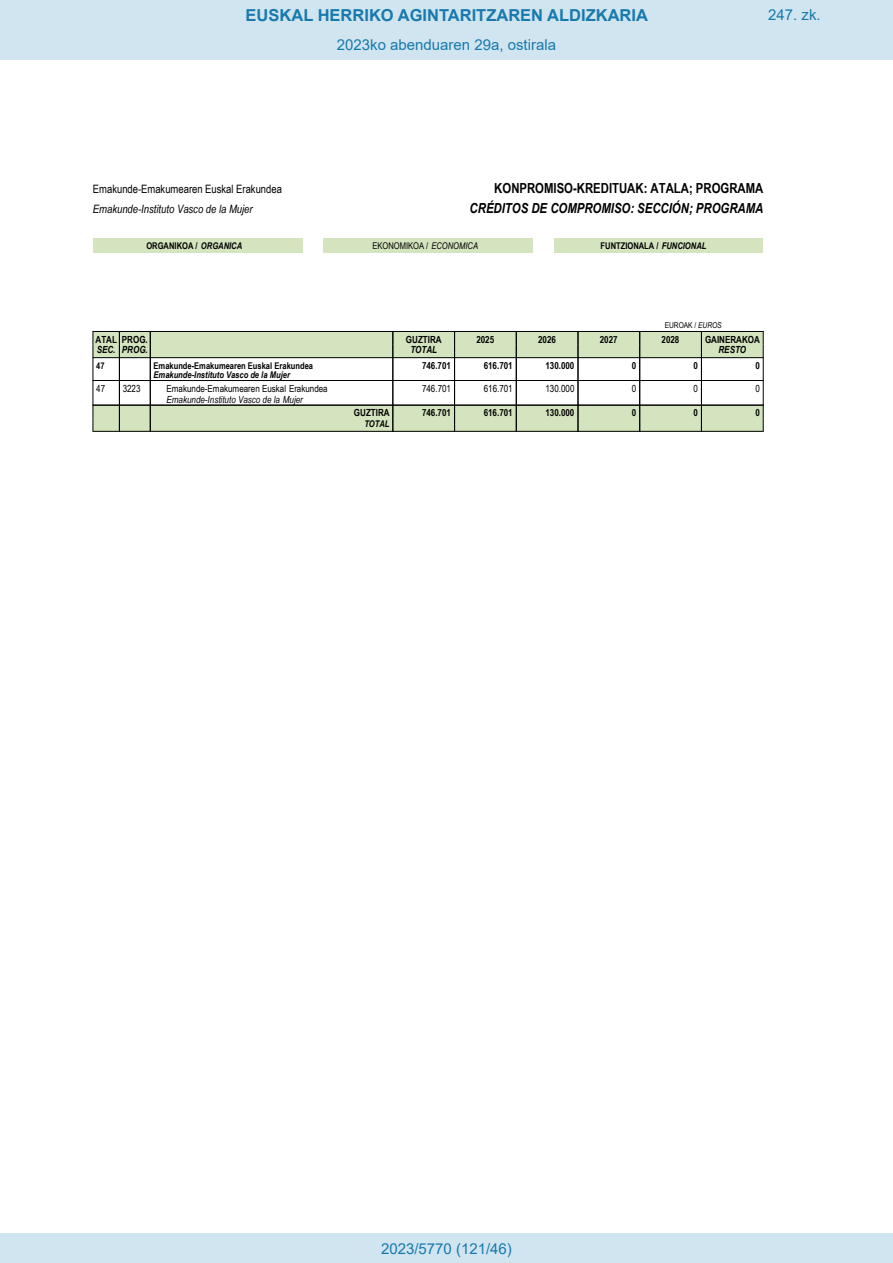
<style>
.page{position:relative;width:893px;height:1263px;background:#fff}
.page>*{position:absolute;margin:0;border:0;box-sizing:border-box;transform-origin:0 0}
.t1{font:700 16.5px "Arial";color:#1879ad}
.Paginacion_Centro{font:15px "Arial";color:#1879ad}
.t2{font:italic 700 13.8px "Arial Narrow";color:#000}
.t3{font:700 13.8px "Arial Narrow";color:#000}
.t4{font:11.55px "Arial Narrow";color:#000}
.t5{font:italic 11.55px "Arial Narrow";color:#000}
.t6{font:700 9.75px "Arial Narrow";color:#000}
.t7{font:9.75px/11.1px "Arial Narrow";color:#000}
.t8{font:italic 700 9.75px "Arial Narrow";color:#000}
.t9{font:700 9.3px "Arial Narrow";color:#000}
.t10{font:italic 700 9.3px "Arial Narrow";color:#000}
.t11{font:9.3px "Arial Narrow";color:#000}
.t12{font:8.1px "Arial Narrow";color:#000}
.s1{font-style:italic}
</style>
<div class="page">
<div style="left:0;top:0;width:893px;height:60px;background:#d0e5f0"></div>
<div style="left:0;top:1233px;width:893px;height:30px;background:#d0e5f0"></div>
<div style="left:93px;top:238px;width:105px;height:15px;background:#d4e4be"></div>
<div style="left:198px;top:238px;width:104px;height:15px;background:#d4e4be"></div>
<div style="left:323px;top:238px;width:105px;height:15px;background:#d4e4be"></div>
<div style="left:428px;top:238px;width:105px;height:15px;background:#d4e4be"></div>
<div style="left:554px;top:238px;width:105px;height:15px;background:#d4e4be"></div>
<div style="left:659px;top:238px;width:104px;height:15px;background:#d4e4be"></div>
<div style="left:119px;top:331px;width:31px;height:14px;background:#d4e4be"></div>
<div style="left:150px;top:331px;width:243px;height:14px;background:#d4e4be"></div>
<div style="left:393px;top:331px;width:62px;height:14px;background:#d4e4be"></div>
<div style="left:455px;top:331px;width:61px;height:14px;background:#d4e4be"></div>
<div style="left:516px;top:331px;width:62px;height:14px;background:#d4e4be"></div>
<div style="left:578px;top:331px;width:62px;height:14px;background:#d4e4be"></div>
<div style="left:640px;top:331px;width:61px;height:14px;background:#d4e4be"></div>
<div style="left:701px;top:331px;width:62px;height:14px;background:#d4e4be"></div>
<div style="left:119px;top:345px;width:31px;height:13px;background:#d4e4be"></div>
<div style="left:150px;top:345px;width:243px;height:13px;background:#d4e4be"></div>
<div style="left:393px;top:345px;width:62px;height:13px;background:#d4e4be"></div>
<div style="left:455px;top:345px;width:61px;height:13px;background:#d4e4be"></div>
<div style="left:516px;top:345px;width:62px;height:13px;background:#d4e4be"></div>
<div style="left:578px;top:345px;width:62px;height:13px;background:#d4e4be"></div>
<div style="left:640px;top:345px;width:61px;height:13px;background:#d4e4be"></div>
<div style="left:701px;top:345px;width:62px;height:13px;background:#d4e4be"></div>
<div style="left:119px;top:405px;width:31px;height:13px;background:#d4e4be"></div>
<div style="left:150px;top:405px;width:243px;height:13px;background:#d4e4be"></div>
<div style="left:393px;top:405px;width:62px;height:13px;background:#d4e4be"></div>
<div style="left:455px;top:405px;width:61px;height:13px;background:#d4e4be"></div>
<div style="left:516px;top:405px;width:62px;height:13px;background:#d4e4be"></div>
<div style="left:578px;top:405px;width:62px;height:13px;background:#d4e4be"></div>
<div style="left:640px;top:405px;width:61px;height:13px;background:#d4e4be"></div>
<div style="left:701px;top:405px;width:62px;height:13px;background:#d4e4be"></div>
<div style="left:119px;top:418px;width:31px;height:13px;background:#d4e4be"></div>
<div style="left:150px;top:418px;width:243px;height:13px;background:#d4e4be"></div>
<div style="left:393px;top:418px;width:62px;height:13px;background:#d4e4be"></div>
<div style="left:455px;top:418px;width:61px;height:13px;background:#d4e4be"></div>
<div style="left:516px;top:418px;width:62px;height:13px;background:#d4e4be"></div>
<div style="left:578px;top:418px;width:62px;height:13px;background:#d4e4be"></div>
<div style="left:640px;top:418px;width:61px;height:13px;background:#d4e4be"></div>
<div style="left:701px;top:418px;width:62px;height:13px;background:#d4e4be"></div>
<hr style="left:119px;top:331px;width:32px;height:1px;background:#000">
<hr style="left:150px;top:331px;width:243px;height:1px;background:#000">
<hr style="left:392px;top:331px;width:63px;height:1px;background:#000">
<hr style="left:454px;top:331px;width:63px;height:1px;background:#000">
<hr style="left:516px;top:331px;width:62px;height:1px;background:#000">
<hr style="left:578px;top:331px;width:62px;height:1px;background:#000">
<hr style="left:639px;top:331px;width:63px;height:1px;background:#000">
<hr style="left:701px;top:331px;width:63px;height:1px;background:#000">
<hr style="left:119px;top:357px;width:32px;height:1px;background:#000">
<hr style="left:150px;top:357px;width:243px;height:1px;background:#000">
<hr style="left:392px;top:357px;width:63px;height:1px;background:#000">
<hr style="left:454px;top:357px;width:63px;height:1px;background:#000">
<hr style="left:516px;top:357px;width:62px;height:1px;background:#000">
<hr style="left:578px;top:357px;width:62px;height:1px;background:#000">
<hr style="left:639px;top:357px;width:63px;height:1px;background:#000">
<hr style="left:701px;top:357px;width:63px;height:1px;background:#000">
<hr style="left:119px;top:380px;width:32px;height:1px;background:#000">
<hr style="left:150px;top:380px;width:243px;height:1px;background:#000">
<hr style="left:392px;top:380px;width:63px;height:1px;background:#000">
<hr style="left:454px;top:380px;width:63px;height:1px;background:#000">
<hr style="left:516px;top:380px;width:62px;height:1px;background:#000">
<hr style="left:578px;top:380px;width:62px;height:1px;background:#000">
<hr style="left:639px;top:380px;width:63px;height:1px;background:#000">
<hr style="left:701px;top:380px;width:63px;height:1px;background:#000">
<hr style="left:119px;top:405px;width:32px;height:1px;background:#000">
<hr style="left:150px;top:405px;width:243px;height:1px;background:#000">
<hr style="left:392px;top:405px;width:63px;height:1px;background:#000">
<hr style="left:454px;top:405px;width:63px;height:1px;background:#000">
<hr style="left:516px;top:405px;width:62px;height:1px;background:#000">
<hr style="left:578px;top:405px;width:62px;height:1px;background:#000">
<hr style="left:639px;top:405px;width:63px;height:1px;background:#000">
<hr style="left:701px;top:405px;width:63px;height:1px;background:#000">
<svg style="left:93px;top:331px;width:27px;height:101px"></svg>
<hr style="left:119px;top:431px;width:32px;height:1px;background:#000">
<svg style="left:150px;top:332px;width:1px;height:99px"></svg>
<hr style="left:150px;top:431px;width:243px;height:1px;background:#000">
<svg style="left:392px;top:332px;width:1px;height:99px"></svg>
<hr style="left:392px;top:431px;width:63px;height:1px;background:#000">
<svg style="left:454px;top:332px;width:1px;height:99px"></svg>
<hr style="left:454px;top:431px;width:63px;height:1px;background:#000">
<svg style="left:516px;top:332px;width:1px;height:99px"></svg>
<hr style="left:516px;top:431px;width:62px;height:1px;background:#000">
<svg style="left:578px;top:332px;width:1px;height:99px"></svg>
<hr style="left:578px;top:431px;width:62px;height:1px;background:#000">
<svg style="left:639px;top:332px;width:1px;height:99px"></svg>
<hr style="left:639px;top:431px;width:63px;height:1px;background:#000">
<svg style="left:701px;top:332px;width:1px;height:99px"></svg>
<svg style="left:763px;top:331px;width:1px;height:100px"></svg>
<hr style="left:701px;top:431px;width:63px;height:1px;background:#000">
<h1 class="t1" style="left:246px;top:3px;width:404px">EUSKAL HERRIKO AGINTARITZAREN ALDIZKARIA</h1>
<h2 class="Paginacion_Centro" style="left:337px;top:35px;width:221px">2023ko abenduaren 29a, ostirala</h2>
<h2 class="Paginacion_Centro" style="left:768px;top:5px;width:54px">247. zk.</h2>
<p class="t4" style="left:93px;top:181px;width:190px">Emakunde-Emakumearen Euskal Erakundea</p>
<p class="t3" style="left:494px;top:178px;width:271px">KONPROMISO-KREDITUAK: ATALA; PROGRAMA</p>
<p class="t5" style="left:93px;top:201px;width:161px">Emakunde-Instituto Vasco de la Mujer</p>
<p class="t2" style="left:470px;top:198px;width:295px">CRÉDITOS DE COMPROMISO: SECCIÓN; PROGRAMA</p>
<p class="t9" style="left:146px;top:239px;width:97px">ORGANIKOA / <span class="s1">ORGANICA</span></p>
<p class="t11" style="left:372px;top:239px;width:107px">EKONOMIKOA / <span class="s1">ECONOMICA</span></p>
<p class="t9" style="left:601px;top:239px;width:107px">FUNTZIONALA / <span class="s1">FUNCIONAL</span></p>
<p class="t12" style="left:665px;top:320px;width:58px">EUROAK / <span class="s1">EUROS</span></p>
<p class="t6" style="left:96px;top:332px;width:54px">ATAL PROG.</p>
<p class="t6" style="left:406px;top:332px;width:37px">GUZTIRA</p>
<p class="t6" style="left:476px;top:332px;width:19px">2025</p>
<p class="t6" style="left:538px;top:332px;width:19px">2026</p>
<p class="t6" style="left:600px;top:332px;width:19px">2027</p>
<p class="t6" style="left:662px;top:332px;width:19px">2028</p>
<p class="t6" style="left:705px;top:332px;width:56px">GAINERAKOA</p>
<p class="t8" style="left:97px;top:342px;width:53px">SEC. PROG.</p>
<p class="t8" style="left:410px;top:342px;width:28px">TOTAL</p>
<p class="t8" style="left:718px;top:342px;width:29px">RESTO</p>
<p class="t9" style="left:96px;top:358px;width:10px">47</p>
<p class="t9" style="left:154px;top:358px;width:161px">Emakunde-Emakumearen Euskal Erakundea</p>
<p class="t6" style="left:422px;top:358px;width:30px">746.701</p>
<p class="t6" style="left:484px;top:358px;width:30px">616.701</p>
<p class="t6" style="left:545px;top:358px;width:30px">130.000</p>
<p class="t6" style="left:632px;top:358px;width:6px">0</p>
<p class="t6" style="left:694px;top:358px;width:6px">0</p>
<p class="t6" style="left:755px;top:358px;width:6px">0</p>
<p class="t10" style="left:154px;top:368px;width:138px">Emakunde-Instituto Vasco de la Mujer</p>
<p class="t7" style="left:96px;top:382px;width:10px">47</p>
<p class="t7" style="left:123px;top:382px;width:19px">3223</p>
<p class="t7" style="left:167px;top:382px;width:163px">Emakunde-Emakumearen Euskal Erakundea<br><span class="s1">Emakunde-Instituto Vasco de la Mujer</span></p>
<p class="t7" style="left:422px;top:382px;width:31px">746.701</p>
<p class="t7" style="left:484px;top:382px;width:31px">616.701</p>
<p class="t7" style="left:545px;top:382px;width:31px">130.000</p>
<p class="t7" style="left:632px;top:382px;width:6px">0</p>
<p class="t7" style="left:694px;top:382px;width:6px">0</p>
<p class="t7" style="left:755px;top:382px;width:6px">0</p>
<p class="t6" style="left:354px;top:405px;width:37px">GUZTIRA</p>
<p class="t6" style="left:422px;top:405px;width:30px">746.701</p>
<p class="t6" style="left:484px;top:405px;width:30px">616.701</p>
<p class="t6" style="left:545px;top:405px;width:30px">130.000</p>
<p class="t6" style="left:632px;top:405px;width:6px">0</p>
<p class="t6" style="left:694px;top:405px;width:6px">0</p>
<p class="t6" style="left:755px;top:405px;width:6px">0</p>
<p class="t10" style="left:364px;top:416px;width:27px">TOTAL</p>
<p class="Paginacion_Centro" style="left:381px;top:1238px;width:132px">2023/5770 (121/46)</p>
</div>
